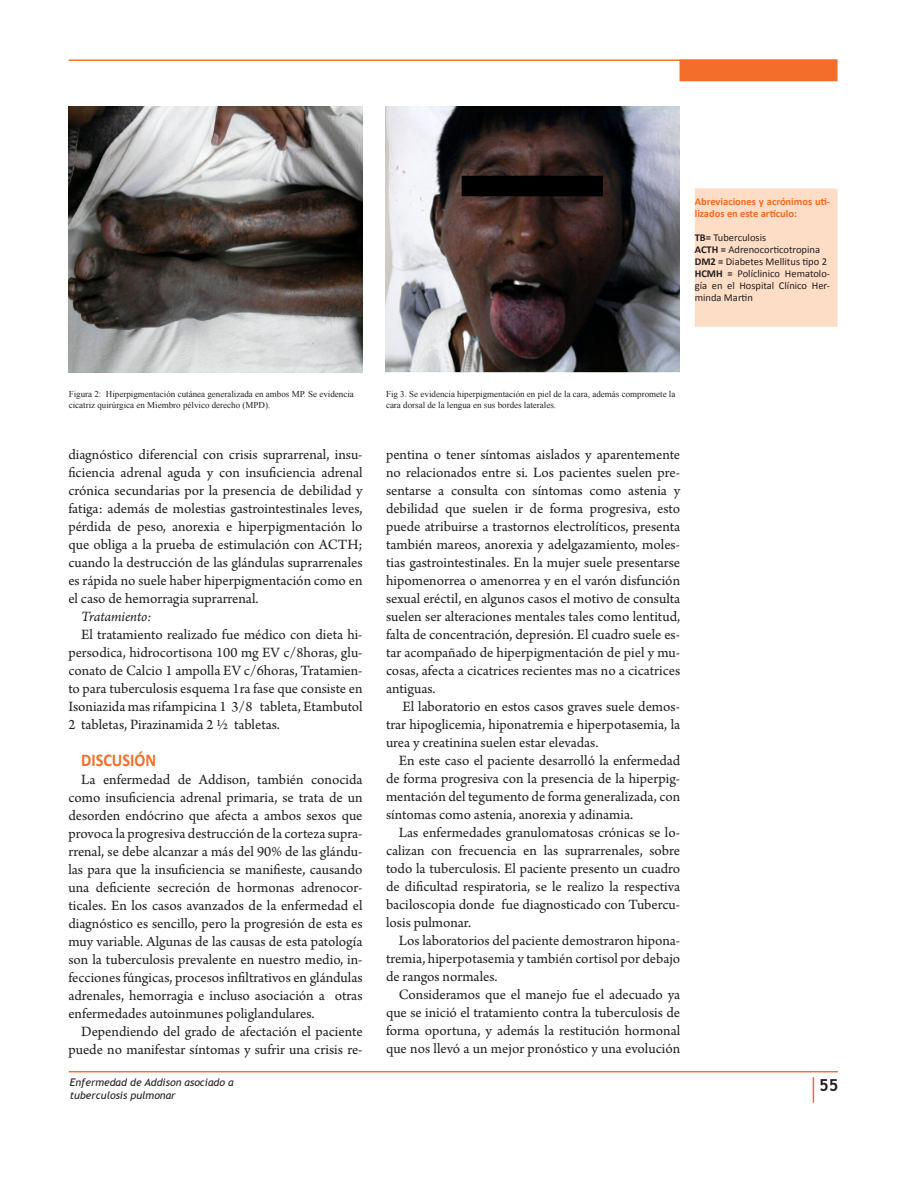
<style>
.page{position:relative;width:918px;height:1188px;background:#fff}
.page>*{position:absolute;margin:0;border:0;box-sizing:border-box;transform-origin:0 0}
.t1{font:700 18px "Calibri";color:#f36e2a;scale:.9 1}
.t2{font:700 16.5px "Trebuchet MS";color:#231f20}
.t3{font:15px/18px "Arno Pro";color:#231f20;text-align:justify}
.t4{font:italic 15px "Arno Pro";letter-spacing:-.005em;color:#231f20}
.t5{font:10.5px/12px "Calibri";color:#231f20;text-align:justify}
.t6{font:700 10.5px/12px "Calibri";color:#f36a21}
.t7{font:italic 10.5px/12.6px "Trebuchet MS";color:#231f20}
.t8{font:9px/10.8px "Times New Roman";color:#231f20}
.s1{font-weight:700}
</style>
<div class="page">
<div style="left:680px;top:60px;width:158px;height:21px;background:#f36e2a"></div>
<hr style="left:69px;top:60px;width:768px;height:1px;background:#f36e2a">
<hr style="left:69px;top:1071px;width:769px;height:1px;background:#f36e2a">
<svg style="left:813px;top:1077px;width:1px;height:26px"></svg>
<img style="left:68px;top:106px;width:295px;height:267px">
<img style="left:386px;top:106px;width:294px;height:267px">
<div style="left:695px;top:189px;width:143px;height:138px;background:#fdddc6;border:1px solid #fdddc6"></div>
<p class="t6" style="left:695px;top:195px;width:137px">Abreviaciones y acrónimos uti&shy;lizados en este artículo:</p>
<p class="t5" style="left:695px;top:231px;width:73px"><span class="s1">TB=</span> Tuberculosis</p>
<p class="t5" style="left:695px;top:243px;width:127px"><span class="s1">ACTH =</span> Adrenocorticotropina</p>
<p class="t5" style="left:695px;top:255px;width:134px"><span class="s1">DM2 =</span> Diabetes Mellitus tipo 2</p>
<p class="t5" style="left:695px;top:267px;width:137px"><span class="s1">HCMH =</span> Políclinico Hematolo&shy;gía en el Hospital Clínico Her&shy;minda Martin</p>
<p class="t8" style="left:69px;top:389px;width:287px">Figura 2: Hiperpigmentación cutánea generalizada en ambos MP. Se evidencia cicatriz quirúrgica en Miembro pélvico derecho (MPD).</p>
<p class="t8" style="left:386px;top:389px;width:291px">Fig 3. Se evidencia hiperpigmentación en piel de la cara, además compromete la cara dorsal de la lengua en sus bordes laterales.</p>
<p class="t3" style="left:68px;top:447px;width:296px">diagnóstico diferencial con crisis suprarrenal, insu&shy;ficiencia adrenal aguda y con insuficiencia adrenal crónica secundarias por la presencia de debilidad y fatiga: además de molestias gastrointestinales leves, pérdida de peso, anorexia e hiperpigmentación lo que obliga a la prueba de estimulación con ACTH; cuando la destrucción de las glándulas suprarrenales es rápida no suele haber hiperpigmentación como en el caso de hemorragia suprarrenal.</p>
<p class="t4" style="left:81px;top:608px;width:72px">Tratamiento:</p>
<p class="t3" style="left:68px;top:627px;width:296px;text-indent:13px">El tratamiento realizado fue médico con dieta hi&shy;persodica, hidrocortisona 100 mg EV c/8horas, glu&shy;conato de Calcio 1 ampolla EV c/6horas, Tratamien&shy;to para tuberculosis esquema 1ra fase que consiste en Isoniazida mas rifampicina 1 3/8 tableta, Etambutol 2 tabletas, Pirazinamida 2 ½ tabletas.</p>
<p class="t1" style="left:81px;top:749px;width:85px">DISCUSIÓN</p>
<p class="t3" style="left:68px;top:771px;width:296px;text-indent:13px">La enfermedad de Addison, también conocida como insuficiencia adrenal primaria, se trata de un desorden endócrino que afecta a ambos sexos que provoca la progresiva destrucción de la corteza supra&shy;rrenal, se debe alcanzar a más del 90% de las glándu&shy;las para que la insuficiencia se manifieste, causando una deficiente secreción de hormonas adrenocor&shy;ticales. En los casos avanzados de la enfermedad el diagnóstico es sencillo, pero la progresión de esta es muy variable. Algunas de las causas de esta patología son la tuberculosis prevalente en nuestro medio, in&shy;fecciones fúngicas, procesos infiltrativos en glándulas adrenales, hemorragia e incluso asociación a otras enfermedades autoinmunes poliglandulares.</p>
<p class="t3" style="left:68px;top:1023px;width:296px;text-align:right">Dependiendo del grado de afectación el paciente puede no manifestar síntomas y sufrir una crisis re-</p>
<p class="t7" style="left:70px;top:1076px;width:165px">Enfermedad de Addison asociado a tuberculosis pulmonar</p>
<p class="t3" style="left:386px;top:447px;width:296px">pentina o tener síntomas aislados y aparentemente no relacionados entre si. Los pacientes suelen pre&shy;sentarse a consulta con síntomas como astenia y debilidad que suelen ir de forma progresiva, esto puede atribuirse a trastornos electrolíticos, presenta también mareos, anorexia y adelgazamiento, moles&shy;tias gastrointestinales. En la mujer suele presentarse hipomenorrea o amenorrea y en el varón disfunción sexual eréctil, en algunos casos el motivo de consulta suelen ser alteraciones mentales tales como lentitud, falta de concentración, depresión. El cuadro suele es&shy;tar acompañado de hiperpigmentación de piel y mu&shy;cosas, afecta a cicatrices recientes mas no a cicatrices antiguas.</p>
<p class="t3" style="left:386px;top:699px;width:296px;text-indent:17px">El laboratorio en estos casos graves suele demos&shy;trar hipoglicemia, hiponatremia e hiperpotasemia, la urea y creatinina suelen estar elevadas.</p>
<p class="t3" style="left:386px;top:753px;width:296px;text-indent:13px">En este caso el paciente desarrolló la enfermedad de forma progresiva con la presencia de la hiperpig&shy;mentación del tegumento de forma generalizada, con síntomas como astenia, anorexia y adinamia.</p>
<p class="t3" style="left:386px;top:825px;width:296px;text-indent:13px">Las enfermedades granulomatosas crónicas se lo&shy;calizan con frecuencia en las suprarrenales, sobre todo la tuberculosis. El paciente presento un cuadro de dificultad respiratoria, se le realizo la respectiva baciloscopia donde fue diagnosticado con Tubercu&shy;losis pulmonar.</p>
<p class="t3" style="left:386px;top:933px;width:296px;text-indent:13px">Los laboratorios del paciente demostraron hipona&shy;tremia, hiperpotasemia y también cortisol por debajo de rangos normales.</p>
<p class="t3" style="left:386px;top:987px;width:296px;text-indent:13px">Consideramos que el manejo fue el adecuado ya que se inició el tratamiento contra la tuberculosis de forma oportuna, y además la restitución hormonal que nos llevó a un mejor pronóstico y una evolución</p>
<p class="t2" style="left:819px;top:1075px;width:21px">55</p>
</div>
